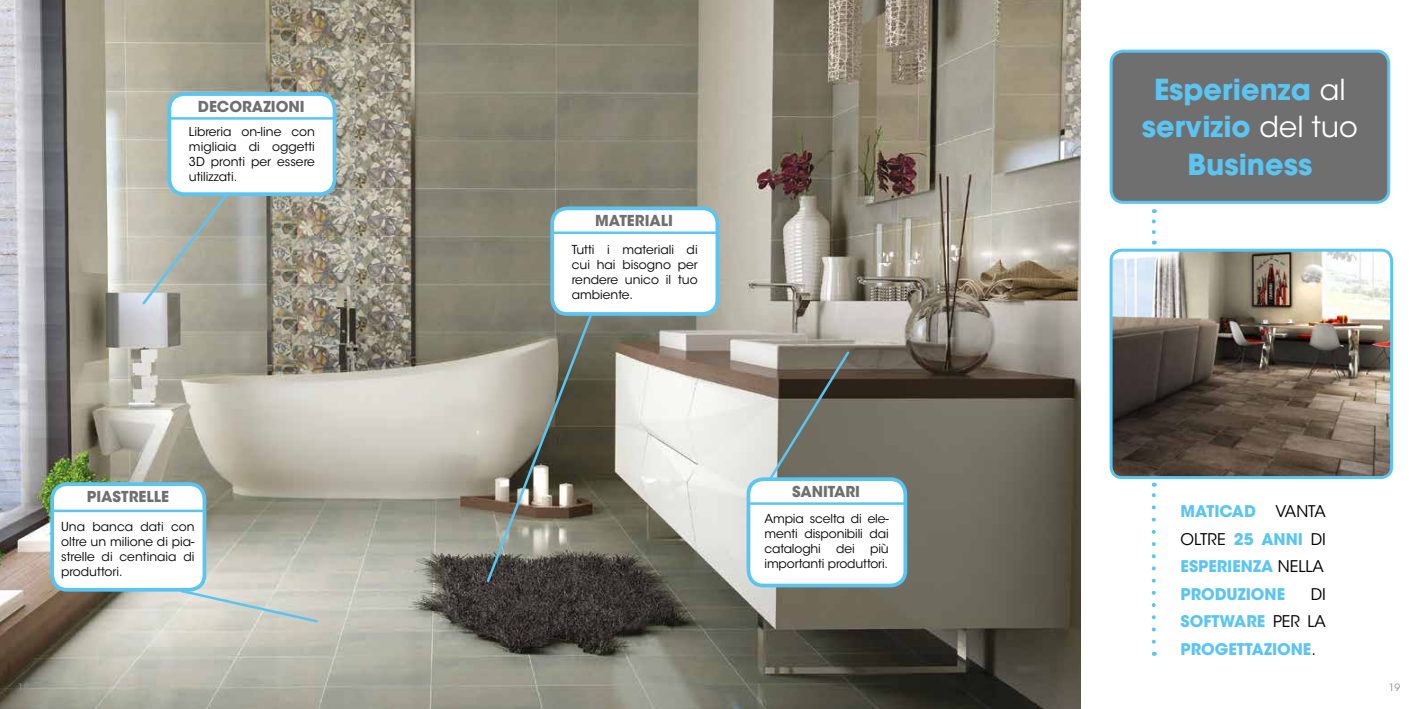
<style>
.page{position:relative;width:1418px;height:709px;background:#fff}
.page>*{position:absolute;margin:0;border:0;box-sizing:border-box;transform-origin:0 0}
.t1{font:700 28.75px/37.5px "ITC Avant Garde Std";color:#5bc5f2;text-align:center}
.t2{font:700 16px/27.5px "ITC Avant Garde Std";color:#5bc5f2;text-align:justify}
.t3{font:700 15px "ITC Avant Garde Std";color:#706f6f}
.t4{font:12.25px/15px "ITC Avant Garde Std";color:#000;text-align:justify}
.t5{font:10px "ITC Avant Garde Std";color:#8c8f91}
.s1{font-weight:400;color:#fff}
.s2{font-weight:400;color:#000}
</style>
<div class="page">
<img style="left:1113px;top:251px;width:278px;height:225px">
<div style="left:1109px;top:249px;width:284px;height:230px;border:3px solid #5bc5f2;border-radius:11px"></div>
<img style="left:0;top:0;width:1080px;height:709px">
<svg style="left:1151px;top:209px;width:4px;height:23px"></svg>
<svg style="left:1151px;top:482px;width:4px;height:159px"></svg>
<div style="left:1111px;top:51px;width:277px;height:151px;background:#706f6f;border-radius:12px"></div>
<div style="left:1109px;top:50px;width:281px;height:154px;border:3px solid #5bc5f2;border-radius:12px"></div>
<div style="left:52px;top:484px;width:152px;height:105px;background:#fff;border-radius:15px"></div>
<div style="left:50px;top:482px;width:156px;height:109px;border:4px solid #5bc5f2;border-radius:15px"></div>
<hr style="left:52px;top:509px;width:151px;height:3px;background:#5bc5f2">
<svg style="left:179px;top:588px;width:141px;height:36px;background:#cdd4ce"></svg>
<div style="left:169px;top:94px;width:165px;height:100px;background:#fff;border-radius:15px"></div>
<div style="left:167px;top:92px;width:169px;height:104px;border:4px solid #5bc5f2;border-radius:15px"></div>
<svg style="left:140px;top:190px;width:91px;height:117px;background:#afb2a7"></svg>
<hr style="left:170px;top:117px;width:164px;height:3px;background:#5bc5f2">
<svg style="left:485px;top:312px;width:109px;height:272px;background:#7e7b6f"></svg>
<svg style="left:764px;top:349px;width:87px;height:128px;background:#757269"></svg>
<div style="left:552px;top:208px;width:165px;height:106px;background:#fff;border-radius:15px"></div>
<div style="left:550px;top:206px;width:169px;height:110px;border:4px solid #5bc5f2;border-radius:15px"></div>
<div style="left:748px;top:479px;width:157px;height:106px;background:#fff;border-radius:15px"></div>
<div style="left:746px;top:477px;width:161px;height:110px;border:4px solid #5bc5f2;border-radius:15px"></div>
<hr style="left:553px;top:231px;width:164px;height:3px;background:#5bc5f2">
<hr style="left:749px;top:502px;width:156px;height:3px;background:#5bc5f2">
<p class="t3" style="left:198px;top:97px;width:108px">DECORAZIONI</p>
<p class="t4" style="left:189px;top:124px;width:127px">Libreria on-line con migliaia di oggetti 3D pronti per essere utilizzati.</p>
<p class="t3" style="left:87px;top:487px;width:84px">PIASTRELLE</p>
<p class="t4" style="left:61px;top:519px;width:135px">Una banca dati con oltre un milione di pia&shy;strelle di centinaia di produttori.</p>
<p class="t3" style="left:595px;top:211px;width:79px">MATERIALI</p>
<p class="t4" style="left:572px;top:242px;width:127px">Tutti i materiali di cui hai bisogno per rendere unico il tuo ambiente.</p>
<p class="t3" style="left:792px;top:482px;width:69px">SANITARI</p>
<p class="t4" style="left:764px;top:511px;width:126px">Ampia scelta di ele&shy;menti disponibili dai cataloghi dei più importanti produttori.</p>
<h1 class="t1" style="left:1141px;top:70px;width:217px">Esperienza <span class="s1">al </span>servizio <span class="s1">del tuo<br></span>Business</h1>
<h2 class="t2" style="left:1180px;top:497px;width:147px">MATICAD <span class="s2">VANTA OLTRE</span> 25 ANNI <span class="s2">DI </span>ESPERIENZA <span class="s2">NELLA </span>PRODUZIONE</h2>
<h2 class="t2" style="left:1180px;top:580px;width:147px;text-indent:130px"><span class="s2">DI </span>SOFTWARE <span class="s2">PER LA </span>PROGETTAZIONE<span class="s2">.</span></h2>
<p class="t5" style="left:18px;top:681px;width:13px">18</p>
<p class="t5" style="left:1388px;top:681px;width:13px">19</p>
</div>
